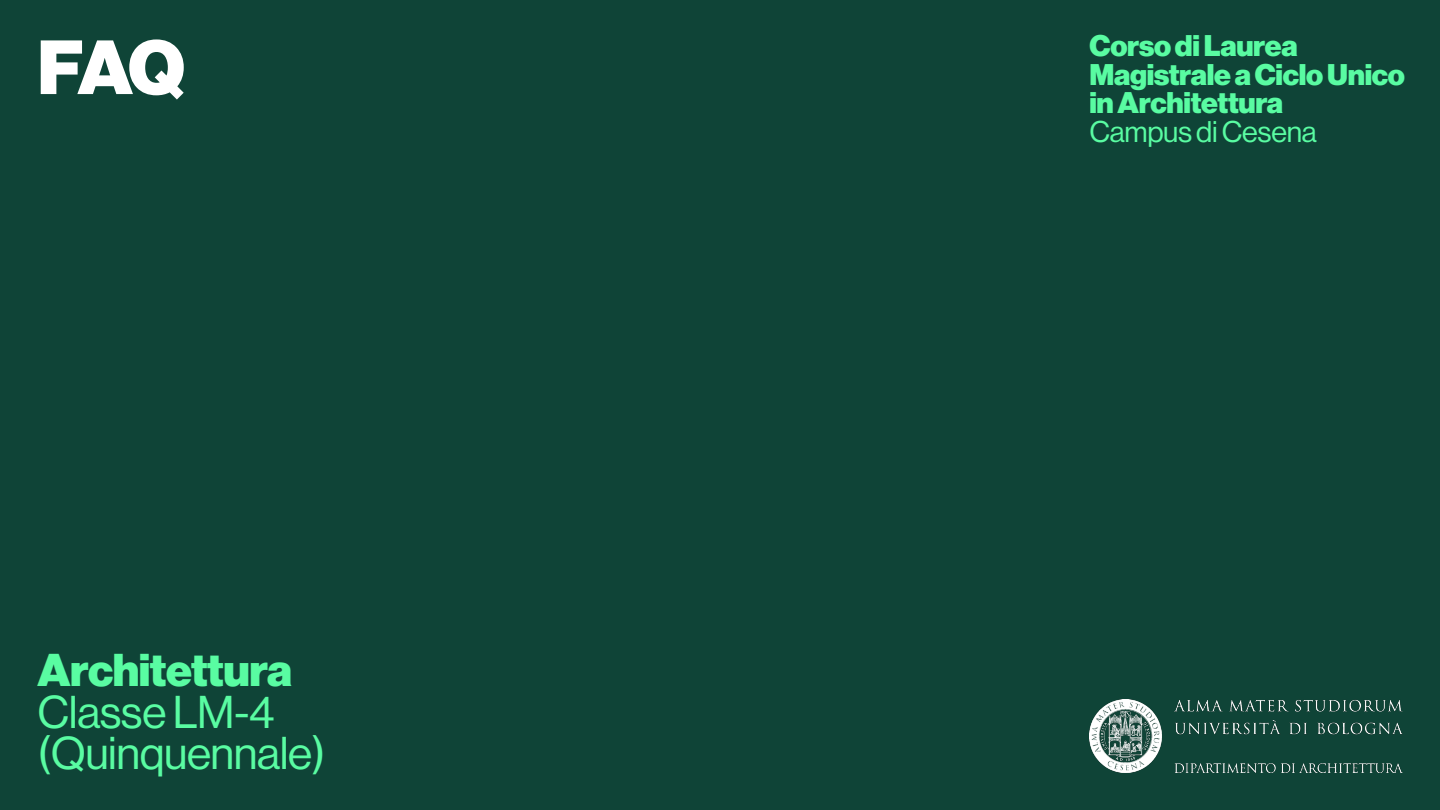
<style>
.page{position:relative;width:1440px;height:810px;background:#0f4437}
.page>*{position:absolute;margin:0;border:0;box-sizing:border-box;transform-origin:0 0}
.t1{font:900 75px "Neue Haas Display";color:#fff}
.t2{font:45px/41.2px "Neue Haas Display";letter-spacing:-.01em;color:#59fca2}
.t3{font:900 45px "Neue Haas Display";letter-spacing:-.01em;color:#59fca2}
.t4{font:900 29.25px/28.5px "Neue Haas Display";letter-spacing:-.01em;color:#59fca2}
.t5{font:29.25px "Neue Haas Display";letter-spacing:-.01em;color:#59fca2}
</style>
<div class="page">
<img style="left:1089px;top:700px;width:313px;height:72px">
<h1 class="t1" style="left:38px;top:24px;width:149px">FAQ</h1>
<h2 class="t3" style="left:38px;top:644px;width:256px">Architettura</h2>
<h2 class="t2" style="left:38px;top:691px;width:289px">Classe LM-4 (Quinquennale)</h2>
<p class="t4" style="left:1089px;top:32px;width:317px">Corso di Laurea<br>Magistrale a Ciclo Unico in Architettura</p>
<p class="t5" style="left:1089px;top:115px;width:229px">Campus di Cesena</p>
</div>
